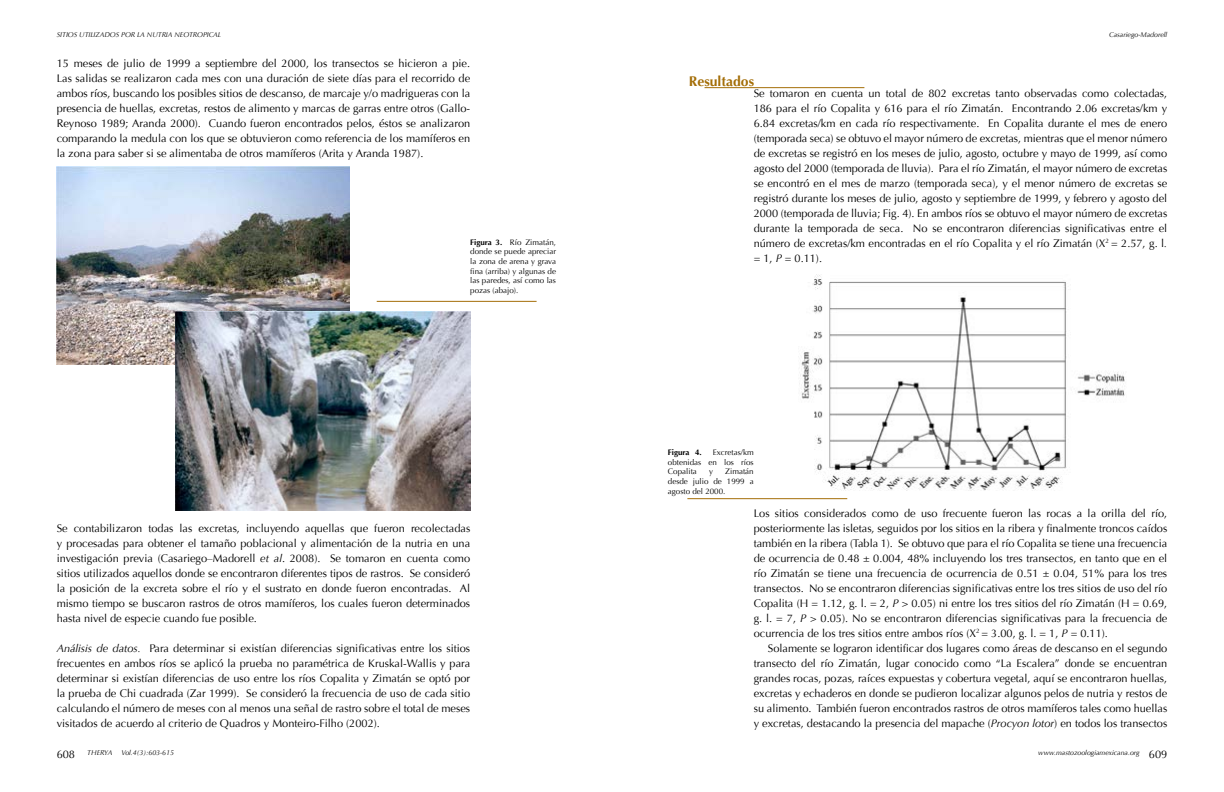
<style>
.page{position:relative;width:1224px;height:792px;background:#fff}
.page>*{position:absolute;margin:0;border:0;box-sizing:border-box;transform-origin:0 0}
.t1{font:700 14px "Optima";color:#a46e08}
.t2{font:11px/15px "Optima";color:#000;text-align:justify}
.t3{font:8px/9.6px "Optima";color:#000;text-align:justify}
.t4{font:700 8px "Optima";color:#000}
.t5{font:italic 7px "Optima";color:#000}
.s1{font-style:italic}
.s2{font-weight:700}
.s3{font-style:normal;font-size:11px}
</style>
<div class="page">
<hr style="left:705px;top:87px;width:159px;height:1px;background:#a46e08">
<hr style="left:377px;top:301px;width:160px;height:1px;background:#a46e08">
<hr style="left:687px;top:498px;width:160px;height:1px;background:#a46e08">
<img style="left:57px;top:166px;width:293px;height:199px">
<img style="left:176px;top:312px;width:294px;height:199px">
<img style="left:799px;top:275px;width:326px;height:216px">
<p class="t5" style="left:57px;top:31px;width:166px">SITIOS UTILIZADOS POR LA NUTRIA NEOTROPICAL</p>
<p class="t5" style="left:1109px;top:31px;width:60px">Casariego-Madorell</p>
<p class="t1" style="left:689px;top:73px;width:67px">Resultados</p>
<p class="t2" style="left:57px;top:56px;width:415px">15 meses de julio de 1999 a septiembre del 2000, los transectos se hicieron a pie.<br>Las salidas se realizaron cada mes con una duración de siete días para el recorrido de ambos ríos, buscando los posibles sitios de descanso, de marcaje y/o madrigueras con la presencia de huellas, excretas, restos de alimento y marcas de garras entre otros (Gallo-Reynoso 1989; Aranda 2000). Cuando fueron encontrados pelos, éstos se analizaron comparando la medula con los que se obtuvieron como referencia de los mamíferos en la zona para saber si se alimentaba de otros mamíferos (Arita y Aranda 1987).</p>
<p class="t2" style="left:754px;top:86px;width:415px">Se tomaron en cuenta un total de 802 excretas tanto observadas como colectadas, 186 para el río Copalita y 616 para el río Zimatán. Encontrando 2.06 excretas/km y 6.84 excretas/km en cada río respectivamente. En Copalita durante el mes de enero (temporada seca) se obtuvo el mayor número de excretas, mientras que el menor número de excretas se registró en los meses de julio, agosto, octubre y mayo de 1999, así como agosto del 2000 (temporada de lluvia). Para el río Zimatán, el mayor número de excretas se encontró en el mes de marzo (temporada seca), y el menor número de excretas se registró durante los meses de julio, agosto y septiembre de 1999, y febrero y agosto del 2000 (temporada de lluvia; Fig. 4). En ambos ríos se obtuvo el mayor número de excretas durante la temporada de seca. No se encontraron diferencias significativas entre el número de excretas/km encontradas en el río Copalita y el río Zimatán (X<sup>2</sup> = 2.57, g. l<span class="s1">. </span>= 1, <span class="s1">P</span> = 0.11).</p>
<p class="t3" style="left:470px;top:237px;width:87px"><span class="s2">Figura 3.</span> Río Zimatán, donde se puede apreciar la zona de arena y grava fina (arriba) y algunas de las paredes, así como las pozas (abajo).</p>
<p class="t2" style="left:57px;top:521px;width:415px">Se contabilizaron todas las excretas, incluyendo aquellas que fueron recolectadas y procesadas para obtener el tamaño poblacional y alimentación de la nutria en una investigación previa (Casariego–Madorell <span class="s1">et al</span>. 2008). Se tomaron en cuenta como sitios utilizados aquellos donde se encontraron diferentes tipos de rastros. Se consideró la posición de la excreta sobre el río y el sustrato en donde fueron encontradas. Al mismo tiempo se buscaron rastros de otros mamíferos, los cuales fueron determinados hasta nivel de especie cuando fue posible.</p>
<p class="t2" style="left:57px;top:641px;width:415px"><span class="s1">Análisis de datos.</span> Para determinar si existían diferencias significativas entre los sitios frecuentes en ambos ríos se aplicó la prueba no paramétrica de Kruskal-Wallis y para determinar si existían diferencias de uso entre los ríos Copalita y Zimatán se optó por la prueba de Chi cuadrada (Zar 1999). Se consideró la frecuencia de uso de cada sitio calculando el número de meses con al menos una señal de rastro sobre el total de meses visitados de acuerdo al criterio de Quadros y Monteiro-Filho (2002).</p>
<p class="t3" style="left:668px;top:448px;width:87px;text-indent:45px">Excretas/km obtenidas en los ríos Copalita</p>
<p class="t4" style="left:668px;top:448px;width:35px">Figura 4.</p>
<p class="t3" style="left:668px;top:467px;width:87px;text-indent:57px">Zimatán desde julio de 1999 a agosto del 2000.</p>
<p class="t3" style="left:709px;top:467px;width:5px">y</p>
<p class="t2" style="left:754px;top:506px;width:415px">Los sitios considerados como de uso frecuente fueron las rocas a la orilla del río, posteriormente las isletas, seguidos por los sitios en la ribera y finalmente troncos caídos también en la ribera (Tabla 1). Se obtuvo que para el río Copalita se tiene una frecuencia de ocurrencia de 0.48 ± 0.004, 48% incluyendo los tres transectos, en tanto que en el río Zimatán se tiene una frecuencia de ocurrencia de 0.51 ± 0.04, 51% para los tres transectos. No se encontraron diferencias significativas entre los tres sitios de uso del río Copalita (H = 1.12, g. l. = 2, <span class="s1">P &gt;</span> 0.05) ni entre los tres sitios del río Zimatán (H = 0.69, g. l. = 7, <span class="s1">P &gt;</span> 0.05). No se encontraron diferencias significativas para la frecuencia de ocurrencia de los tres sitios entre ambos ríos (X<sup>2</sup> = 3.00, g. l. = 1, <span class="s1">P</span> = 0.11).</p>
<p class="t2" style="left:754px;top:641px;width:415px;text-indent:14px">Solamente se lograron identificar dos lugares como áreas de descanso en el segundo transecto del río Zimatán, lugar conocido como “La Escalera” donde se encuentran grandes rocas, pozas, raíces expuestas y cobertura vegetal, aquí se encontraron huellas, excretas y echaderos en donde se pudieron localizar algunos pelos de nutria y restos de su alimento. También fueron encontrados rastros de otros mamíferos tales como huellas y excretas, destacando la presencia del mapache (<span class="s1">Procyon lotor</span>) en todos los transectos</p>
<p class="t5" style="left:57px;top:749px;width:57px"><span class="s3">608</span> THERYA</p>
<p class="t5" style="left:122px;top:749px;width:54px">Vol.4(3):603-615</p>
<p class="t5" style="left:1038px;top:749px;width:131px">www.mastozoologiamexicana.org <span class="s3">609</span></p>
</div>
